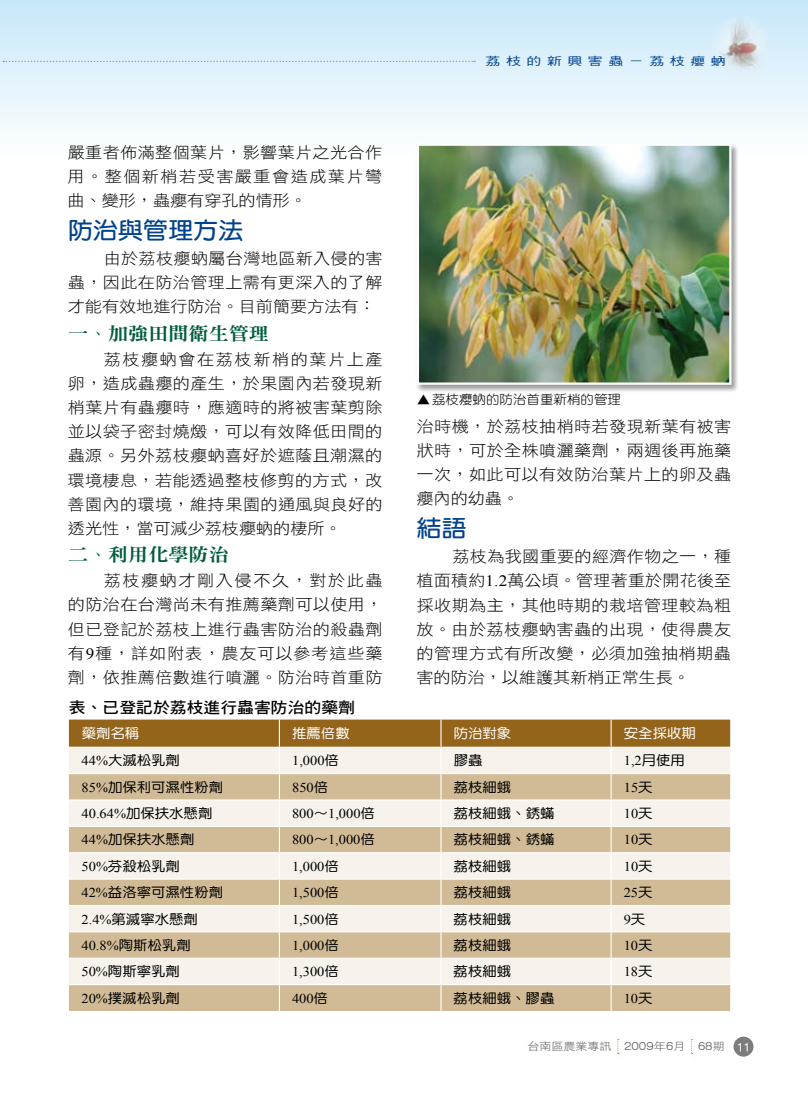
<style>
.page{position:relative;width:808px;height:1106px;background:#fff}
.page>*{position:absolute;margin:0;border:0;box-sizing:border-box;transform-origin:0 0}
.t1{font:700 23.25px "AR Yuan B5";letter-spacing:.01em;color:#00428b;scale:1.07 1}
.t2{font:18.3px "DF Ming Std W9";color:#005e3c;scale:1.1 1}
.t3{font:15.75px/24.2px "DF Hei Std W3";letter-spacing:.02em;color:#000;text-align:justify;scale:1.09 1}
.t4{font:15.6px "DF Hei Std W7";color:#000;scale:1.07 1}
.t5{font:13.5px "DF Yuan Std W5";color:#000;scale:1.06 1}
.t6{font:13.5px "Times New Roman";color:#000;scale:1.06 1}
.t7{font:13.5px "DF Yuan Std W5";color:#fff;scale:1.06 1}
.t8{font:12.9px "DF Yuan Std W3";color:#000;scale:1.05 1}
.t9{font:11.25px "DF Hei Std W5";letter-spacing:.38em;color:#00428b;scale:1.33 1}
.t10{font:10.5px "DF Hei Std W3";color:#595857;scale:1.14 1}
.s1{font-family:"DF Ming Std W3"}
.s2{font-family:"Times New Roman"}
.s3{font-family:"DF Yuan Std W5"}
.s4{font-family:"AR Gothic 1";font-weight:500;font-size:10.2px}
.s5{font-family:"ARR Gothic 1";font-weight:700;color:#fff}
</style>
<div class="page">
<div style="left:0;top:0;width:808px;height:156px;background:linear-gradient(to bottom,#c7e7fa,#fdfefe)"></div>
<svg style="left:3px;top:61px;width:472px;height:1px"></svg>
<div style="left:687px;top:58px;width:14px;height:15px;background:#def1fc"></div>
<div style="left:707px;top:58px;width:15px;height:15px;background:#def1fc"></div>
<div style="left:733px;top:1036px;width:20px;height:20px;background:#7d7d7d;border-radius:50%"></div>
<svg style="left:691px;top:1039px;width:2px;height:15px"></svg>
<svg style="left:617px;top:1039px;width:2px;height:15px"></svg>
<img style="left:712px;top:15px;width:59px;height:60px">
<div style="left:415px;top:143px;width:324px;height:250px;background:#000;opacity:.4"></div>
<img style="left:420px;top:147px;width:308px;height:235px">
<div style="left:417px;top:144px;width:314px;height:241px;border:2px solid #fff"></div>
<svg style="left:69px;top:719px;width:661px;height:292px;background:#dcccb2"></svg>
<hr style="left:610px;top:985px;width:2px;height:26px;background:#fff">
<hr style="left:440px;top:719px;width:2px;height:27px;background:#fff">
<hr style="left:440px;top:747px;width:2px;height:26px;background:#fff">
<hr style="left:440px;top:774px;width:2px;height:25px;background:#fff">
<hr style="left:440px;top:800px;width:2px;height:25px;background:#fff">
<hr style="left:440px;top:827px;width:2px;height:25px;background:#fff">
<hr style="left:440px;top:853px;width:2px;height:25px;background:#fff">
<hr style="left:440px;top:879px;width:2px;height:26px;background:#fff">
<hr style="left:440px;top:906px;width:2px;height:25px;background:#fff">
<hr style="left:440px;top:932px;width:2px;height:25px;background:#fff">
<hr style="left:440px;top:958px;width:2px;height:26px;background:#fff">
<hr style="left:440px;top:985px;width:2px;height:26px;background:#fff">
<hr style="left:69px;top:746px;width:210px;height:1px;background:#fff">
<hr style="left:279px;top:746px;width:162px;height:1px;background:#fff">
<hr style="left:441px;top:746px;width:170px;height:1px;background:#fff">
<hr style="left:611px;top:746px;width:119px;height:1px;background:#fff">
<hr style="left:69px;top:773px;width:210px;height:1px;background:#fff">
<hr style="left:279px;top:773px;width:162px;height:1px;background:#fff">
<hr style="left:441px;top:773px;width:170px;height:1px;background:#fff">
<hr style="left:611px;top:773px;width:119px;height:1px;background:#fff">
<hr style="left:69px;top:799px;width:210px;height:1px;background:#fff">
<hr style="left:279px;top:799px;width:162px;height:1px;background:#fff">
<hr style="left:441px;top:799px;width:170px;height:1px;background:#fff">
<hr style="left:611px;top:799px;width:119px;height:1px;background:#fff">
<hr style="left:69px;top:825px;width:210px;height:2px;background:#fff">
<hr style="left:279px;top:825px;width:162px;height:2px;background:#fff">
<hr style="left:441px;top:825px;width:170px;height:2px;background:#fff">
<hr style="left:611px;top:825px;width:119px;height:2px;background:#fff">
<hr style="left:69px;top:852px;width:210px;height:1px;background:#fff">
<hr style="left:279px;top:852px;width:162px;height:1px;background:#fff">
<hr style="left:441px;top:852px;width:170px;height:1px;background:#fff">
<hr style="left:611px;top:852px;width:119px;height:1px;background:#fff">
<hr style="left:69px;top:878px;width:210px;height:1px;background:#fff">
<hr style="left:279px;top:878px;width:162px;height:1px;background:#fff">
<hr style="left:441px;top:878px;width:170px;height:1px;background:#fff">
<hr style="left:611px;top:878px;width:119px;height:1px;background:#fff">
<hr style="left:69px;top:905px;width:210px;height:1px;background:#fff">
<hr style="left:279px;top:905px;width:162px;height:1px;background:#fff">
<hr style="left:441px;top:905px;width:170px;height:1px;background:#fff">
<hr style="left:611px;top:905px;width:119px;height:1px;background:#fff">
<hr style="left:69px;top:931px;width:210px;height:1px;background:#fff">
<hr style="left:279px;top:931px;width:162px;height:1px;background:#fff">
<hr style="left:441px;top:931px;width:170px;height:1px;background:#fff">
<hr style="left:611px;top:931px;width:119px;height:1px;background:#fff">
<hr style="left:69px;top:957px;width:210px;height:1px;background:#fff">
<hr style="left:279px;top:957px;width:162px;height:1px;background:#fff">
<hr style="left:441px;top:957px;width:170px;height:1px;background:#fff">
<hr style="left:611px;top:957px;width:119px;height:1px;background:#fff">
<hr style="left:69px;top:984px;width:210px;height:1px;background:#fff">
<hr style="left:279px;top:984px;width:162px;height:1px;background:#fff">
<hr style="left:441px;top:984px;width:170px;height:1px;background:#fff">
<hr style="left:611px;top:984px;width:119px;height:1px;background:#fff">
<p class="t3" style="left:68px;top:140px;width:290px">嚴重者佈滿整個葉片，影響葉片之光合作用。整個新梢若受害嚴重會造成葉片彎曲、變形，蟲癭有穿孔的情形。</p>
<h1 class="t1" style="left:68px;top:218px;width:165px">防治與管理方法</h1>
<p class="t3" style="left:68px;top:246px;width:290px;text-indent:36px">由於荔枝癭蚋屬台灣地區新入侵的害蟲，因此在防治管理上需有更深入的了解才能有效地進行防治。目前簡要方法有：</p>
<p class="t2" style="left:68px;top:323px;width:184px">一<span class="s1">、</span>加強田間衛生管理</p>
<p class="t3" style="left:68px;top:347px;width:291px;text-indent:36px">荔枝癭蚋會在荔枝新梢的葉片上產卵，造成蟲癭的產生，於果園內若發現新梢葉片有蟲癭時，應適時的將被害葉剪除並以袋子密封燒燬，可以有效降低田間的蟲源。另外荔枝癭蚋喜好於遮蔭且潮濕的環境棲息，若能透過整枝修剪的方式，改善園內的環境，維持果園的通風與良好的透光性，當可減少荔枝癭蚋的棲所。</p>
<p class="t2" style="left:68px;top:544px;width:148px">二<span class="s1">、</span>利用化學防治</p>
<p class="t3" style="left:68px;top:568px;width:290px;text-indent:36px">荔枝癭蚋才剛入侵不久，對於此蟲的防治在台灣尚未有推薦藥劑可以使用，但已登記於荔枝上進行蟲害防治的殺蟲劑有<span class="s2">9</span>種，詳如附表，農友可以參考這些藥劑，依推薦倍數進行噴灑。防治時首重防</p>
<p class="t9" style="left:485px;top:55px;width:182px">荔枝的新興害蟲－荔枝癭蚋</p>
<p class="t8" style="left:417px;top:392px;width:196px">▲ 荔枝癭蚋的防治首重新梢的管理</p>
<p class="t3" style="left:416px;top:413px;width:290px">治時機，於荔枝抽梢時若發現新葉有被害狀時，可於全株噴灑藥劑，兩週後再施藥一次，如此可以有效防治葉片上的卵及蟲癭內的幼蟲。</p>
<h1 class="t1" style="left:417px;top:516px;width:48px">結語</h1>
<p class="t3" style="left:416px;top:544px;width:290px;text-indent:36px">荔枝為我國重要的經濟作物之一，種植面積約<span class="s2">1.2</span>萬公頃。管理著重於開花後至採收期為主，其他時期的栽培管理較為粗放。由於荔枝癭蚋害蟲的出現，使得農友的管理方式有所改變，必須加強抽梢期蟲害的防治，以維護其新梢正常生長。</p>
<p class="t4" style="left:69px;top:698px;width:269px">表、已登記於荔枝進行蟲害防治的藥劑</p>
<p class="t7" style="left:82px;top:726px;width:56px">藥劑名稱</p>
<p class="t7" style="left:292px;top:726px;width:56px">推薦倍數</p>
<p class="t7" style="left:454px;top:726px;width:56px">防治對象</p>
<p class="t7" style="left:624px;top:726px;width:69px">安全採收期</p>
<p class="t5" style="left:82px;top:753px;width:94px"><span class="s2">44%</span>大滅松乳劑</p>
<p class="t6" style="left:292px;top:751px;width:46px">1,000<span class="s3">倍</span></p>
<p class="t5" style="left:454px;top:753px;width:29px">膠蟲</p>
<p class="t6" style="left:624px;top:751px;width:59px">1,2<span class="s3">月使用</span></p>
<p class="t5" style="left:82px;top:779px;width:135px"><span class="s2">85%</span>加保利可濕性粉劑</p>
<p class="t6" style="left:292px;top:778px;width:35px">850<span class="s3">倍</span></p>
<p class="t5" style="left:454px;top:779px;width:56px">荔枝細蛾</p>
<p class="t6" style="left:624px;top:778px;width:29px">15<span class="s3">天</span></p>
<p class="t6" style="left:82px;top:804px;width:125px">40.64%<span class="s3">加保扶水懸劑</span></p>
<p class="t6" style="left:292px;top:804px;width:80px">800<span class="s3">∼</span>1,000<span class="s3">倍</span></p>
<p class="t5" style="left:454px;top:806px;width:97px">荔枝細蛾、銹蟎</p>
<p class="t6" style="left:624px;top:804px;width:29px">10<span class="s3">天</span></p>
<p class="t5" style="left:82px;top:832px;width:108px"><span class="s2">44%</span>加保扶水懸劑</p>
<p class="t6" style="left:292px;top:830px;width:80px">800<span class="s3">∼</span>1,000<span class="s3">倍</span></p>
<p class="t5" style="left:454px;top:832px;width:97px">荔枝細蛾、銹蟎</p>
<p class="t6" style="left:624px;top:830px;width:29px">10<span class="s3">天</span></p>
<p class="t5" style="left:82px;top:858px;width:94px"><span class="s2">50%</span>芬殺松乳劑</p>
<p class="t6" style="left:292px;top:857px;width:46px">1,000<span class="s3">倍</span></p>
<p class="t5" style="left:454px;top:858px;width:56px">荔枝細蛾</p>
<p class="t6" style="left:624px;top:857px;width:29px">10<span class="s3">天</span></p>
<p class="t5" style="left:82px;top:885px;width:135px"><span class="s2">42%</span>益洛寧可濕性粉劑</p>
<p class="t6" style="left:292px;top:883px;width:46px">1,500<span class="s3">倍</span></p>
<p class="t5" style="left:454px;top:885px;width:56px">荔枝細蛾</p>
<p class="t6" style="left:624px;top:883px;width:29px">25<span class="s3">天</span></p>
<p class="t5" style="left:82px;top:911px;width:111px"><span class="s2">2.4%</span>第滅寧水懸劑</p>
<p class="t6" style="left:292px;top:910px;width:46px">1,500<span class="s3">倍</span></p>
<p class="t5" style="left:454px;top:911px;width:56px">荔枝細蛾</p>
<p class="t6" style="left:624px;top:910px;width:22px">9<span class="s3">天</span></p>
<p class="t6" style="left:82px;top:936px;width:105px">40.8%<span class="s3">陶斯松乳劑</span></p>
<p class="t6" style="left:292px;top:936px;width:46px">1,000<span class="s3">倍</span></p>
<p class="t5" style="left:454px;top:937px;width:56px">荔枝細蛾</p>
<p class="t6" style="left:624px;top:936px;width:29px">10<span class="s3">天</span></p>
<p class="t5" style="left:82px;top:964px;width:94px"><span class="s2">50%</span>陶斯寧乳劑</p>
<p class="t6" style="left:292px;top:962px;width:46px">1,300<span class="s3">倍</span></p>
<p class="t5" style="left:454px;top:964px;width:56px">荔枝細蛾</p>
<p class="t6" style="left:624px;top:962px;width:29px">18<span class="s3">天</span></p>
<p class="t5" style="left:82px;top:990px;width:94px"><span class="s2">20%</span>撲滅松乳劑</p>
<p class="t6" style="left:292px;top:989px;width:35px">400<span class="s3">倍</span></p>
<p class="t5" style="left:454px;top:990px;width:97px">荔枝細蛾、膠蟲</p>
<p class="t6" style="left:624px;top:989px;width:29px">10<span class="s3">天</span></p>
<p class="t10" style="left:527px;top:1041px;width:197px">台南區農業專訊 <span class="s4">2009</span>年<span class="s4">6</span>月 <span class="s4">68</span>期 <span class="s5">11</span></p>
</div>
